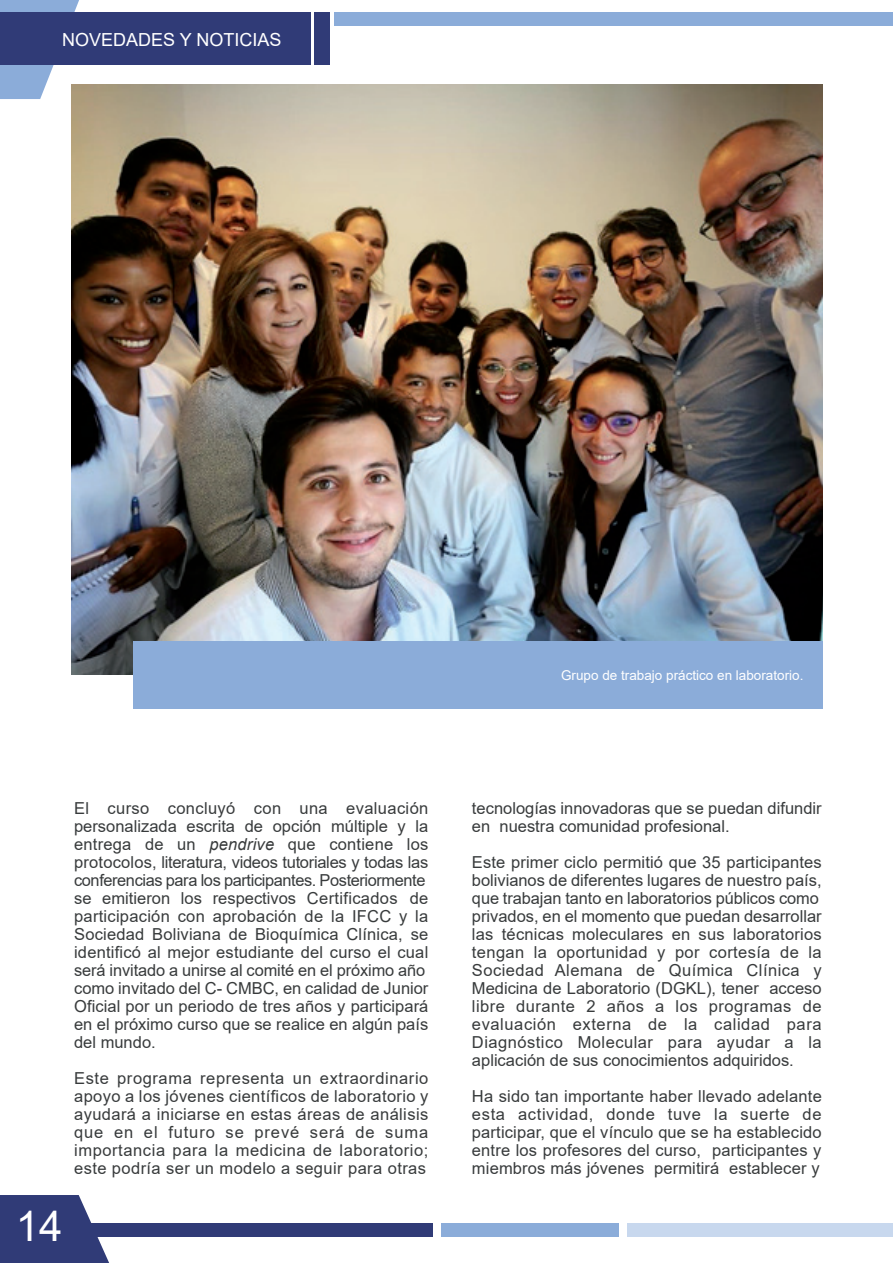
<style>
.page{position:relative;width:893px;height:1263px;background:#fff}
.page>*{position:absolute;margin:0;border:0;box-sizing:border-box;transform-origin:0 0}
.t1{font:42.15px "Arial";color:#fff}
.t2{font:18px "Arial";color:#fff}
.t3{font:16.5px/18px "Arial";letter-spacing:.005em;color:#383b3c}
.t4{font:13.5px "Arial";color:#fff}
.s1{font-style:italic}
</style>
<div class="page">
<svg style="left:0;top:0;width:79px;height:99px"></svg>
<div style="left:0;top:13px;width:310px;height:52px;background:#303b77"></div>
<div style="left:314px;top:13px;width:15px;height:52px;background:#303b77"></div>
<div style="left:334px;top:13px;width:559px;height:13px;background:#8bacd9"></div>
<div style="left:79px;top:1223px;width:353px;height:14px;background:#303b77"></div>
<div style="left:441px;top:1223px;width:177px;height:14px;background:#8bacd9"></div>
<div style="left:628px;top:1223px;width:265px;height:14px;background:#c8d8ee"></div>
<svg style="left:0;top:1195px;width:109px;height:68px"></svg>
<img style="left:72px;top:85px;width:750px;height:589px">
<div style="left:133px;top:641px;width:690px;height:68px;background:#8bacd9"></div>
<p class="t2" style="left:62px;top:28px;width:221px">NOVEDADES Y NOTICIAS</p>
<p class="t4" style="left:561px;top:666px;width:244px">Grupo de trabajo práctico en laboratorio.</p>
<h1 class="t1" style="left:16px;top:1197px;width:48px">14</h1>
<p class="t3" style="left:74px;top:799px;width:356px">El curso concluyó con una evaluación personalizada escrita de opción múltiple y la entrega de un <span class="s1">pendrive</span> que contiene los protocolos, literatura, videos tutoriales y todas las conferencias para los participantes. Posteriormente se emitieron los respectivos Certificados de participación con aprobación de la IFCC y la Sociedad Boliviana de Bioquímica Clínica, se identificó al mejor estudiante del curso el cual será invitado a unirse al comité en el próximo año como invitado del C- CMBC, en calidad de Junior Oficial por un periodo de tres años y participará en el próximo curso que se realice en algún país del mundo.</p>
<p class="t3" style="left:74px;top:1069px;width:356px;text-align:justify">Este programa representa un extraordinario apoyo a los jóvenes científicos de laboratorio y ayudará a iniciarse en estas áreas de análisis que en el futuro se prevé será de suma importancia para la medicina de laboratorio; este podría ser un modelo a seguir para otras</p>
<p class="t3" style="left:472px;top:799px;width:351px">tecnologías innovadoras que se puedan difundir en nuestra comunidad profesional.</p>
<p class="t3" style="left:472px;top:853px;width:351px">Este primer ciclo permitió que 35 participantes bolivianos de diferentes lugares de nuestro país, que trabajan tanto en laboratorios públicos como privados, en el momento que puedan desarrollar las técnicas moleculares en sus laboratorios tengan la oportunidad y por cortesía de la Sociedad Alemana de Química Clínica y Medicina de Laboratorio (DGKL), tener acceso libre durante 2 años a los programas de evaluación externa de la calidad para Diagnóstico Molecular para ayudar a la aplicación de sus conocimientos adquiridos.</p>
<p class="t3" style="left:472px;top:1087px;width:351px;text-align:justify">Ha sido tan importante haber llevado adelante esta actividad, donde tuve la suerte de participar, que el vínculo que se ha establecido entre los profesores del curso, participantes y miembros más jóvenes permitirá establecer y</p>
</div>
